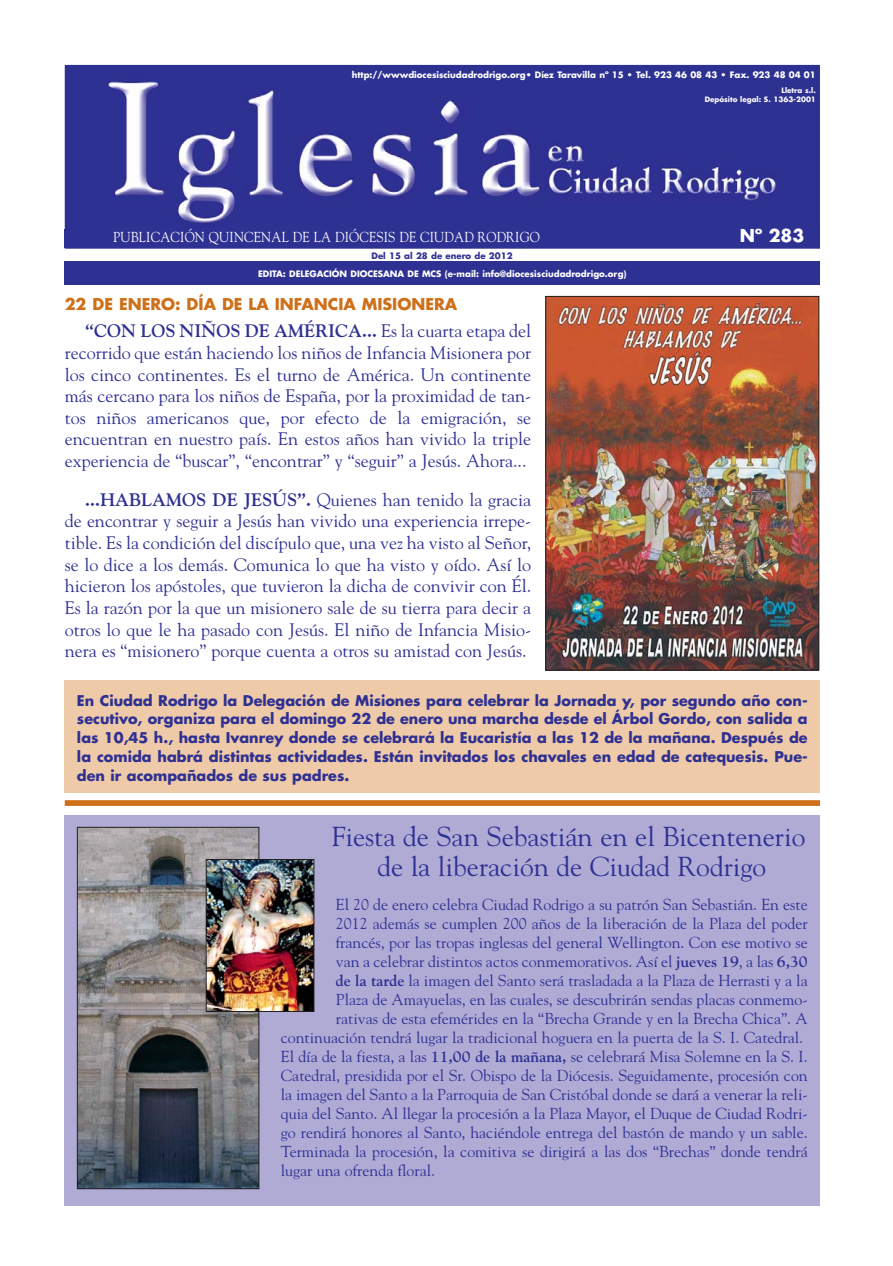
<style>
.page{position:relative;width:893px;height:1266px;background:#fff}
.page>*{position:absolute;margin:0;border:0;box-sizing:border-box;transform-origin:0 0}
.t1{font:27.3px/30.3px "Goudy";color:#2e3092;text-align:center}
.t2{font:18px/21.6px "Goudy";color:#2e3092;text-align:justify}
.t3{font:700 17.25px "Futura";color:#fff}
.t4{font:15.9px "Goudy";color:#2e3092}
.t5{font:700 15.9px "Futura";color:#ce7019}
.t6{font:700 14.4px/18.9px "Futura";color:#2e3092;text-align:justify}
.t7{font:14.4px "Goudy";letter-spacing:.015em;color:#fff;scale:.9 1}
.t8{font:700 8.7px "Futura";color:#fff}
.t9{font:700 8.7px "Futura";color:#2e3092}
.t10{font:700 7.2px/8.7px "Futura";color:#fff;text-align:right}
.s1{font-weight:700}
</style>
<div class="page">
<div style="left:65px;top:229px;width:755px;height:19px;background:#2e3092"></div>
<img style="left:69px;top:69px;width:747px;height:160px">
<div style="left:65px;top:65px;width:755px;height:184px;border:3px solid #2e3092"></div>
<div style="left:65px;top:261px;width:755px;height:23px;background:#2e3092"></div>
<div style="left:65px;top:815px;width:755px;height:390px;background:#b0abd5"></div>
<div style="left:65px;top:800px;width:755px;height:6px;background:#ce7019"></div>
<img style="left:548px;top:298px;width:269px;height:370px">
<div style="left:546px;top:296px;width:273px;height:374px;border:1px solid #231f20"></div>
<div style="left:65px;top:680px;width:755px;height:113px;background:#efcaa8"></div>
<img style="left:79px;top:829px;width:178px;height:358px">
<div style="left:77px;top:827px;width:182px;height:362px;border:1px solid #231f20"></div>
<img style="left:208px;top:861px;width:104px;height:148px">
<div style="left:206px;top:859px;width:108px;height:152px;border:1px solid #231f20"></div>
<p class="t8" style="left:352px;top:71px;width:466px">http://wwwdiocesisciudadrodrigo.org• Díez Taravilla nº 15 • Tel. 923 46 08 43 • Fax. 923 48 04 01</p>
<p class="t10" style="left:705px;top:87px;width:113px">Lletra s.l.<br>Depósito legal: S. 1363-2001</p>
<p class="t7" style="left:113px;top:231px;width:476px">PUBLICACIÓN QUINCENAL DE LA DIÓCESIS DE CIUDAD RODRIGO</p>
<p class="t3" style="left:740px;top:227px;width:66px">Nº 283</p>
<p class="t9" style="left:371px;top:251px;width:143px">Del 15 al 28 de enero de 2012</p>
<p class="t8" style="left:258px;top:270px;width:370px">EDITA: DELEGACIÓN DIOCESANA DE MCS (e-mail: info@diocesisciudadrodrigo.org)</p>
<p class="t5" style="left:65px;top:297px;width:394px">22 DE ENERO: DÍA DE LA INFANCIA MISIONERA</p>
<p class="t2" style="left:65px;top:322px;width:468px;text-indent:20px"><span class="s1">“CON LOS NIÑOS DE AMÉRICA...</span> Es la cuarta etapa del recorrido que están haciendo los niños de Infancia Misionera por los cinco continentes. Es el turno de América. Un continente más cercano para los niños de España, por la proximidad de tan&shy;tos niños americanos que, por efecto de la emigración, se encuentran en nuestro país. En estos años han vivido la triple experiencia de “buscar”, “encontrar” y “seguir” a Jesús. Ahora...</p>
<p class="t2" style="left:65px;top:490px;width:468px;text-indent:20px"><span class="s1">...HABLAMOS DE JESÚS”.</span> Quienes han tenido la gracia de encontrar y seguir a Jesús han vivido una experiencia irrepe&shy;tible. Es la condición del discípulo que, una vez ha visto al Señor, se lo dice a los demás. Comunica lo que ha visto y oído. Así lo hicieron los apóstoles, que tuvieron la dicha de convivir con Él.<br>Es la razón por la que un misionero sale de su tierra para decir a otros lo que le ha pasado con Jesús. El niño de Infancia Misio&shy;nera es “misionero” porque cuenta a otros su amistad con Jesús.</p>
<p class="t6" style="left:77px;top:692px;width:732px">En Ciudad Rodrigo la Delegación de Misiones para celebrar la Jornada y, por segundo año con&shy;secutivo, organiza para el domingo 22 de enero una marcha desde el Árbol Gordo, con salida a las 10,45 h., hasta Ivanrey donde se celebrará la Eucaristía a las 12 de la mañana. Después de la comida habrá distintas actividades. Están invitados los chavales en edad de catequesis. Pue&shy;den ir acompañados de sus padres.</p>
<h1 class="t1" style="left:332px;top:823px;width:475px">Fiesta de San Sebastián en el Bicentenerio de la liberación de Ciudad Rodrigo</h1>
<p class="t4" style="left:336px;top:898px;width:473px">El 20 de enero celebra Ciudad Rodrigo a su patrón San Sebastián. En este</p>
<p class="t4" style="left:336px;top:917px;width:473px">2012 además se cumplen 200 años de la liberación de la Plaza del poder</p>
<p class="t4" style="left:336px;top:936px;width:473px">francés, por las tropas inglesas del general Wellington. Con ese motivo se</p>
<p class="t4" style="left:336px;top:955px;width:473px">van a celebrar distintos actos conmemorativos. Así el <span class="s1">jueves 19</span>, a las <span class="s1">6,30</span></p>
<p class="t4" style="left:336px;top:974px;width:473px"><span class="s1">de la tarde</span> la imagen del Santo será trasladada a la Plaza de Herrasti y a la</p>
<p class="t4" style="left:336px;top:993px;width:473px">Plaza de Amayuelas, en las cuales, se descubrirán sendas placas conmemo-</p>
<p class="t4" style="left:336px;top:1012px;width:473px">rativas de esta efemérides en la “Brecha Grande y en la Brecha Chica”. A</p>
<p class="t4" style="left:281px;top:1031px;width:524px">continuación tendrá lugar la tradicional hoguera en la puerta de la S. I. Catedral.</p>
<p class="t4" style="left:281px;top:1050px;width:528px">El día de la fiesta, a las <span class="s1">11,00 de la mañana,</span> se celebrará Misa Solemne en la S. I.</p>
<p class="t4" style="left:281px;top:1069px;width:528px">Catedral, presidida por el Sr. Obispo de la Diócesis. Seguidamente, procesión con</p>
<p class="t4" style="left:281px;top:1088px;width:528px">la imagen del Santo a la Parroquia de San Cristóbal donde se dará a venerar la reli-</p>
<p class="t4" style="left:281px;top:1107px;width:528px">quia del Santo. Al llegar la procesión a la Plaza Mayor, el Duque de Ciudad Rodri-</p>
<p class="t4" style="left:281px;top:1126px;width:528px">go rendirá honores al Santo, haciéndole entrega del bastón de mando y un sable.</p>
<p class="t4" style="left:281px;top:1145px;width:528px">Terminada la procesión, la comitiva se dirigirá a las dos “Brechas” donde tendrá</p>
<p class="t4" style="left:281px;top:1164px;width:156px">lugar una ofrenda floral.</p>
</div>
